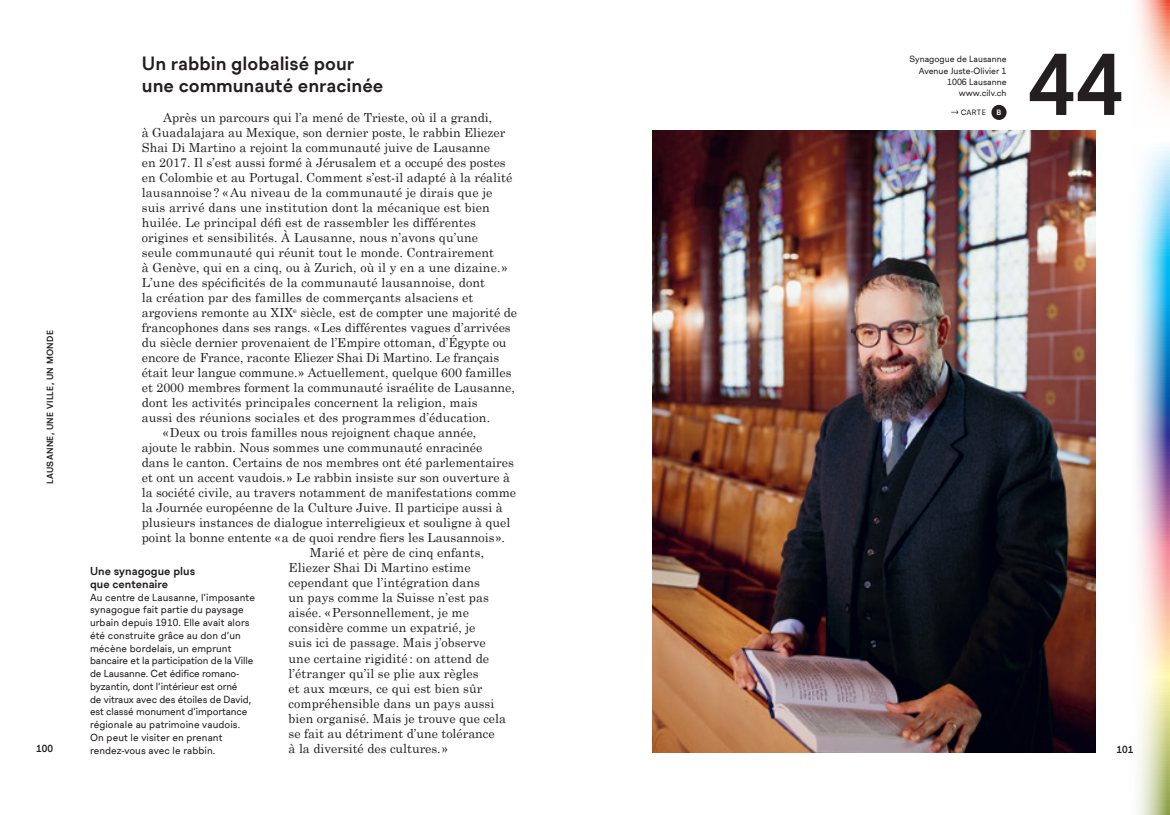
<style>
.page{position:relative;width:1170px;height:815px;background:#fff}
.page>*{position:absolute;margin:0;border:0;box-sizing:border-box;transform-origin:0 0}
.t1{font:700 85px "Lausanne";color:#231f20}
.Sujet_-_titre{font:700 18.75px/22.5px "Lausanne";color:#231f20}
.Sujet_-_coprs_de_tex{font:12.5px/15px "Century Schoolbook";color:#231f20}
.Sujets_-_encadré_-_t{font:700 11.25px/12.8px "Lausanne";color:#231f20}
.Sujets_-_encadré_-_t-2{font:10px/12.8px "Lausanne";letter-spacing:.01em;color:#231f20}
.t2{font:700 10px "Lausanne";color:#231f20}
.Sujet_-_adresse{font:8.75px/11.2px "Lausanne";color:#231f20;text-align:right}
.t3{font:700 8.75px "Lausanne";letter-spacing:.04em;color:#231f20}
.Sujet_-_adresse-2{font:7.5px "Lausanne";letter-spacing:.04em;color:#231f20}
.Sujet_-_adresse-3{font:700 7.5px "Lausanne";color:#fff}
</style>
<div class="page">
<img style="left:652px;top:130px;width:443px;height:622px">
<div style="left:991px;top:105px;width:15px;height:15px;background:#231f20;border-radius:50%"></div>
<img style="left:1136px;top:0;width:33px;height:815px">
<p class="t3" style="left:44px;top:484px;width:155px;rotate:-90deg">LAUSANNE, UNE VILLE, UN MONDE</p>
<p class="t2" style="left:36px;top:741px;width:18px">100</p>
<p class="Sujet_-_titre" style="left:142px;top:53px;width:243px">Un rabbin globalisé pour une communauté enracinée</p>
<p class="Sujet_-_coprs_de_tex" style="left:142px;top:109px;width:377px;text-indent:21px">Après un parcours qui l’a mené de Trieste, où il a grandi,<br>à Guadalajara au Mexique, son dernier poste, le rabbin Eliezer Shai Di Martino a rejoint la communauté juive de Lausanne<br>en 2017. Il s’est aussi formé à Jérusalem et a occupé des postes en Colombie et au Portugal. Comment s’est-il adapté à la réalité lausannoise ? «Au niveau de la communauté je dirais que je suis arrivé dans une institution dont la mécanique est bien huilée. Le principal défi est de rassembler les différentes origines et sensibilités. À Lausanne, nous n’avons qu’une<br>seule communauté qui réunit tout le monde. Contrairement<br>à Genève, qui en a cinq, ou à Zurich, où il y en a une dizaine. » L’une des spécificités de la communauté lausannoise, dont<br>la création par des familles de commerçants alsaciens et argoviens remonte au XIX<sup>e</sup> siècle, est de compter une majorité de francophones dans ses rangs. «Les différentes vagues d’arrivées du siècle dernier provenaient de l’Empire ottoman, d’Égypte ou encore de France, raconte Eliezer Shai Di Martino. Le français était leur langue commune.» Actuellement, quelque 600 familles et 2000 membres forment la communauté israélite de Lausanne, dont les activités principales concernent la religion, mais<br>aussi des réunions sociales et des programmes d’éducation.</p>
<p class="Sujet_-_coprs_de_tex" style="left:142px;top:424px;width:376px;text-indent:21px">«Deux ou trois familles nous rejoignent chaque année,<br>ajoute le rabbin. Nous sommes une communauté enracinée<br>dans le canton. Certains de nos membres ont été parlementaires et ont un accent vaudois. » Le rabbin insiste sur son ouverture à la société civile, au travers notamment de manifestations comme la Journée européenne de la Culture Juive. Il participe aussi à plusieurs instances de dialogue interreligieux et souligne à quel point la bonne entente «a de quoi rendre fiers les Lausannois ».</p>
<p class="Sujet_-_coprs_de_tex" style="left:288px;top:544px;width:219px;text-indent:21px">Marié et père de cinq enfants, Eliezer Shai Di Martino estime cependant que l’intégration dans<br>un pays comme la Suisse n’est pas aisée. «Personnellement, je me considère comme un expatrié, je<br>suis ici de passage. Mais j’observe une certaine rigidité : on attend de l’étranger qu’il se plie aux règles<br>et aux mœurs, ce qui est bien sûr compréhensible dans un pays aussi bien organisé. Mais je trouve que cela se fait au détriment d’une tolérance<br>à la diversité des cultures.»</p>
<p class="Sujets_-_encadré_-_t" style="left:90px;top:565px;width:107px">Une synagogue plus que centenaire</p>
<p class="Sujets_-_encadré_-_t-2" style="left:90px;top:591px;width:166px">Au centre de Lausanne, l’imposante synagogue fait partie du paysage urbain depuis 1910. Elle avait alors été construite grâce au don d’un mécène bordelais, un emprunt bancaire et la participation de la Ville de Lausanne. Cet édifice romano&shy;byzantin, dont l’intérieur est orné<br>de vitraux avec des étoiles de David, est classé monument d’importance régionale au patrimoine vaudois.<br>On peut le visiter en prenant rendez-vous avec le rabbin.</p>
<p class="Sujet_-_adresse" style="left:909px;top:54px;width:98px">Synagogue de Lausanne<br>Avenue Juste-Olivier 1</p>
<p class="Sujet_-_adresse" style="left:947px;top:77px;width:61px">1006 Lausanne www.cilv.ch</p>
<p class="Sujet_-_adresse-2" style="left:951px;top:107px;width:36px">→ CARTE</p>
<p class="Sujet_-_adresse-3" style="left:996px;top:107px;width:6px">B</p>
<p class="t1" style="left:1027px;top:23px;width:97px">44</p>
<p class="t2" style="left:1116px;top:742px;width:18px">101</p>
</div>
